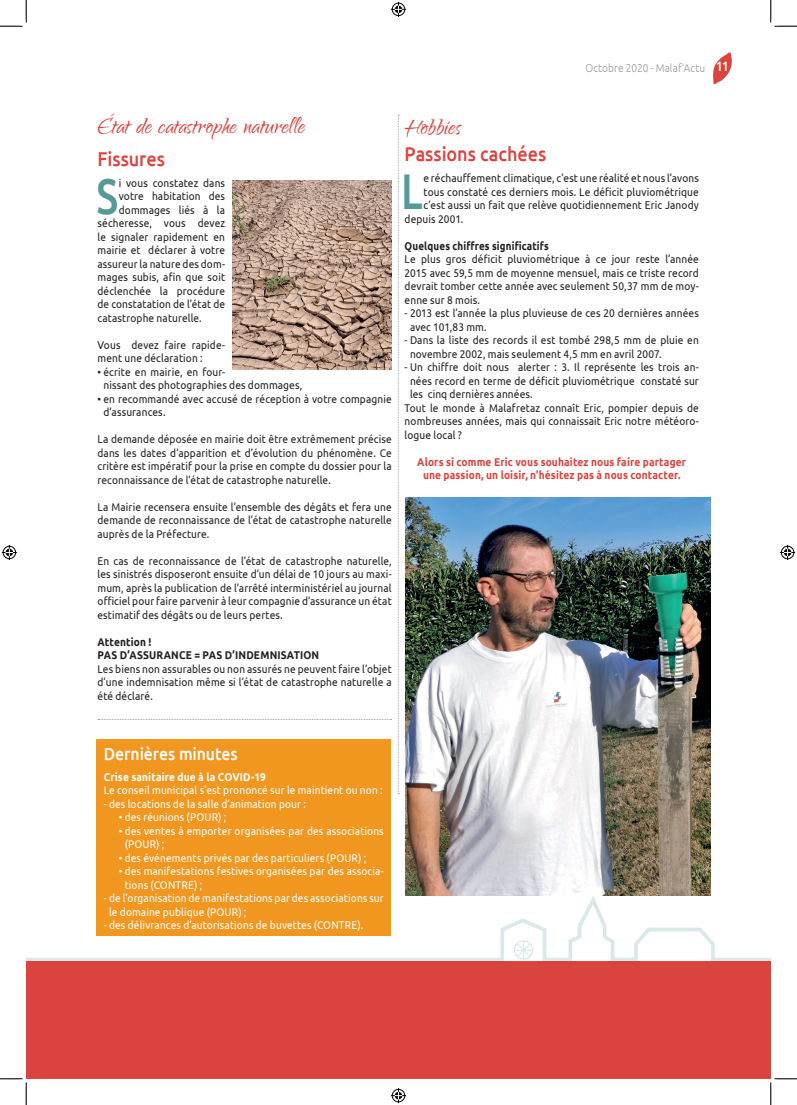
<style>
.page{position:relative;width:797px;height:1105px;background:#fff}
.page>*{position:absolute;margin:0;border:0;box-sizing:border-box;transform-origin:0 0}
.t1{font:500 50.25px "Ubuntu";color:#55999b;scale:.8 1}
.t2{font:28.75px "Qwigley";color:#da443f}
.t3{font:500 20px "Ubuntu";color:#da443f;scale:.9 1}
.t4{font:500 17.5px "Ubuntu";letter-spacing:-.005em;color:#fff;scale:.9 1}
.t5{font:11.25px/13.5px "Ubuntu";letter-spacing:.01em;color:#231f20;text-align:justify;scale:.9 1}
.t6{font:11.25px/13.5px "Ubuntu";letter-spacing:.015em;color:#fff;scale:.9 1}
.t7{font:700 11.25px/13.5px "Ubuntu";letter-spacing:.015em;color:#da443f;text-align:center;scale:.9 1}
.t8{font:700 11.25px/13.5px "Ubuntu";letter-spacing:.015em;color:#231f20;scale:.9 1}
.t9{font:700 11.25px "Ubuntu";letter-spacing:.015em;color:#231f20;scale:.87 1}
.t10{font:700 11.25px "Ubuntu";letter-spacing:.015em;color:#fff;scale:.9 1}
.t11{font:300 11.25px "Ubuntu";letter-spacing:.01em;color:#939598;scale:.9 1}
.s1{font-weight:500;font-size:13.75px;color:#fff}
</style>
<div class="page">
<svg style="left:713px;top:52px;width:19px;height:32px"></svg>
<svg style="left:26px;top:894px;width:744px;height:67px"></svg>
<svg style="left:513px;top:939px;width:21px;height:21px"></svg>
<div style="left:26px;top:961px;width:744px;height:118px;background:#da443f"></div>
<img style="left:405px;top:497px;width:305px;height:399px">
<div style="left:97px;top:739px;width:294px;height:197px;background:#f1961f"></div>
<svg style="left:98px;top:719px;width:293px;height:1px"></svg>
<svg style="left:398px;top:115px;width:1px;height:679px"></svg>
<img style="left:232px;top:181px;width:160px;height:189px">
<svg style="left:0;top:0;width:27px;height:27px"></svg>
<svg style="left:0;top:1078px;width:27px;height:27px"></svg>
<svg style="left:770px;top:0;width:27px;height:27px"></svg>
<svg style="left:770px;top:1078px;width:27px;height:27px"></svg>
<svg style="left:391px;top:2px;width:15px;height:15px"></svg>
<svg style="left:391px;top:1088px;width:15px;height:15px"></svg>
<svg style="left:2px;top:545px;width:15px;height:15px"></svg>
<svg style="left:780px;top:545px;width:15px;height:15px"></svg>
<p class="t11" style="left:585px;top:61px;width:161px">Octobre 2020 - Malaf’Actu <span class="s1">11</span></p>
<h2 class="t2" style="left:98px;top:110px;width:209px">État de catastrophe naturelle</h2>
<h3 class="t3" style="left:98px;top:146px;width:76px">Fissures</h3>
<h1 class="t1" style="left:96px;top:164px;width:29px">S</h1>
<p class="t5" style="left:119px;top:175px;width:120px">i vous constatez dans</p>
<p class="t5" style="left:119px;top:189px;width:120px">votre habitation des</p>
<p class="t5" style="left:119px;top:202px;width:120px">dommages liés à la</p>
<p class="t5" style="left:97px;top:216px;width:143px">sécheresse, vous devez</p>
<p class="t5" style="left:97px;top:229px;width:143px">le signaler rapidement en</p>
<p class="t5" style="left:97px;top:243px;width:143px">mairie et déclarer à votre</p>
<p class="t5" style="left:97px;top:256px;width:143px">assureur la nature des dom-</p>
<p class="t5" style="left:98px;top:270px;width:143px">mages subis, afin que soit</p>
<p class="t5" style="left:98px;top:283px;width:143px">déclenchée la procédure</p>
<p class="t5" style="left:98px;top:297px;width:143px">de constatation de l’état de</p>
<p class="t5" style="left:98px;top:310px;width:117px">catastrophe naturelle.</p>
<p class="t5" style="left:98px;top:337px;width:143px">Vous devez faire rapide&shy;ment une déclaration :</p>
<p class="t5" style="left:103px;top:364px;width:222px;text-indent:-6px">• écrite en mairie, en four-<br>nissant des photographies des dommages,</p>
<p class="t5" style="left:103px;top:391px;width:322px;text-indent:-6px">• en recommandé avec accusé de réception à votre compagnie d’assurances.</p>
<p class="t5" style="left:98px;top:432px;width:328px">La demande déposée en mairie doit être extrêmement précise dans les dates d’apparition et d’évolution du phénomène. Ce critère est impératif pour la prise en compte du dossier pour la reconnaissance de l’état de catastrophe naturelle.</p>
<p class="t5" style="left:98px;top:499px;width:328px">La Mairie recensera ensuite l’ensemble des dégâts et fera une demande de reconnaissance de l’état de catastrophe naturelle auprès de la Préfecture.</p>
<p class="t5" style="left:98px;top:553px;width:328px">En cas de reconnaissance de l’état de catastrophe naturelle, les sinistrés disposeront ensuite d’un délai de 10 jours au maxi&shy;mum, après la publication de l’arrêté interministériel au journal officiel pour faire parvenir à leur compagnie d’assurance un état estimatif des dégâts ou de leurs pertes.</p>
<p class="t8" style="left:98px;top:635px;width:248px">Attention !<br>PAS D’ASSURANCE = PAS D’INDEMNISATION</p>
<p class="t5" style="left:98px;top:661px;width:328px">Les biens non assurables ou non assurés ne peuvent faire l’objet d’une indemnisation même si l’état de catastrophe naturelle a été déclaré.</p>
<h2 class="t2" style="left:404px;top:111px;width:58px">Hobbies</h2>
<h3 class="t3" style="left:404px;top:142px;width:159px">Passions cachées</h3>
<h1 class="t1" style="left:401px;top:159px;width:28px">L</h1>
<p class="t5" style="left:423px;top:171px;width:307px">e réchauffement climatique, c’est une réalité et nous l’avons</p>
<p class="t5" style="left:423px;top:184px;width:307px">tous constaté ces derniers mois. Le déficit pluviométrique</p>
<p class="t5" style="left:423px;top:198px;width:307px">c’est aussi un fait que relève quotidiennement Eric Janody</p>
<p class="t5" style="left:404px;top:211px;width:67px">depuis 2001.</p>
<p class="t9" style="left:404px;top:239px;width:167px">Quelques chiffres significatifs</p>
<p class="t5" style="left:404px;top:252px;width:328px">Le plus gros déficit pluviométrique à ce jour reste l’année 2015 avec 59,5 mm de moyenne mensuel, mais ce triste record devrait tomber cette année avec seulement 50,37 mm de moy&shy;enne sur 8 mois.</p>
<p class="t5" style="left:410px;top:306px;width:322px;text-indent:-5px">- 2013 est l’année la plus pluvieuse de ces 20 dernières années avec 101,83 mm.</p>
<p class="t5" style="left:410px;top:333px;width:322px;text-indent:-5px">- Dans la liste des records il est tombé 298,5 mm de pluie en novembre 2002, mais seulement 4,5 mm en avril 2007.</p>
<p class="t5" style="left:404px;top:360px;width:328px">- Un chiffre doit nous alerter : 3. Il représente les trois an-</p>
<p class="t5" style="left:410px;top:373px;width:322px">nées record en terme de déficit pluviométrique constaté sur</p>
<p class="t5" style="left:410px;top:387px;width:138px">les cinq dernières années.</p>
<p class="t5" style="left:404px;top:400px;width:328px">Tout le monde à Malafretaz connaît Eric, pompier depuis de</p>
<p class="t5" style="left:404px;top:414px;width:328px">nombreuses années, mais qui connaissait Eric notre météoro-</p>
<p class="t5" style="left:404px;top:427px;width:65px">logue local ?</p>
<p class="t7" style="left:417px;top:455px;width:300px">Alors si comme Eric vous souhaitez nous faire partager une passion, un loisir, n’hésitez pas à nous contacter.</p>
<h3 class="t4" style="left:104px;top:743px;width:150px">Dernières minutes</h3>
<p class="t10" style="left:104px;top:770px;width:182px">Crise sanitaire due à la COVID-19</p>
<p class="t6" style="left:104px;top:783px;width:311px">Le conseil municipal s’est prononcé sur le maintient ou non :</p>
<p class="t6" style="left:104px;top:796px;width:226px">- des locations de la salle d’animation pour :</p>
<p class="t6" style="left:119px;top:810px;width:121px">• des réunions (POUR) ;</p>
<p class="t6" style="left:125px;top:823px;width:289px;text-indent:-6px">• des ventes à emporter organisées par des associations (POUR) ;</p>
<p class="t6" style="left:119px;top:850px;width:276px">• des événements privés par des particuliers (POUR) ;</p>
<p class="t6" style="left:125px;top:864px;width:289px;text-indent:-6px">• des manifestations festives organisées par des associa&shy;tions (CONTRE) ;</p>
<p class="t6" style="left:109px;top:891px;width:307px;text-indent:-5px">- de l’organisation de manifestations par des associations sur le domaine publique (POUR) ;</p>
<p class="t6" style="left:104px;top:918px;width:290px">- des délivrances d’autorisations de buvettes (CONTRE).</p>
</div>
